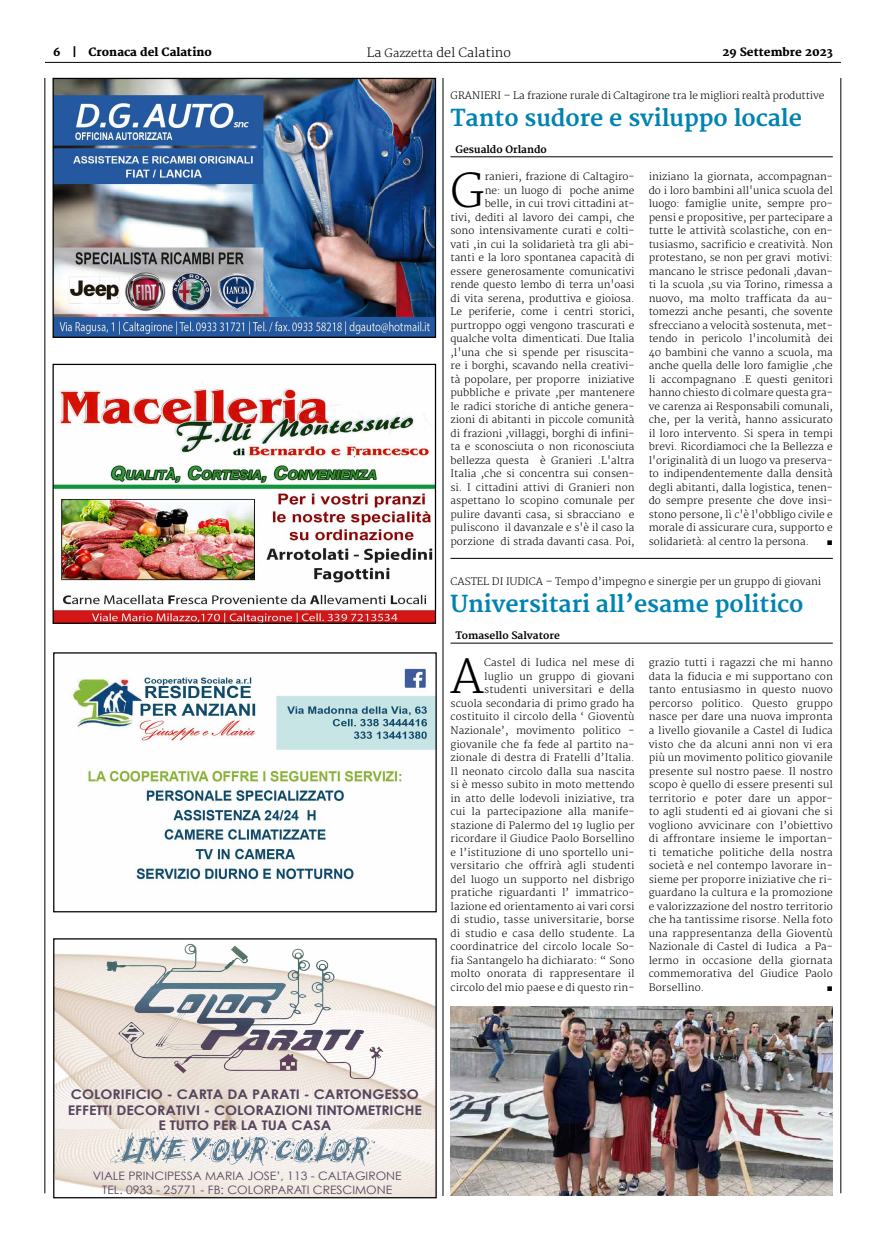
<style>
.page{position:relative;width:886px;height:1241px;background:#fff}
.page>*{position:absolute;margin:0;border:0;box-sizing:border-box;transform-origin:0 0}
.t1{font:300 45.62px "Merriweather";color:#000}
.t2{font:700 22.75px "Merriweather";letter-spacing:-.005em;color:#0083b2}
.t3{font:700 13.25px/15.9px "Century Gothic";color:#56445e;text-align:center;scale:1.08 1}
.t4{font:300 12.5px "Merriweather";color:#000}
.t5{font:11.62px/14.5px "Century Gothic";color:#56445e;text-align:center;scale:1.04 1}
.t6{font:800 11.25px "Merriweather";color:#000}
.t7{font:300 10px/13.5px "Merriweather";color:#000;text-align:right}
.t8{font:700 10px "Merriweather";color:#000}
.t9{font:10px "Arial";color:#000}
.s1{font-weight:700}
.s2{font-size:11.25px}
</style>
<div class="page">
<hr style="left:45px;top:62px;width:796px;height:1px;background:#000">
<hr style="left:45px;top:78px;width:1px;height:1115px;background:#000">
<hr style="left:840px;top:78px;width:1px;height:1115px;background:#000">
<hr style="left:443px;top:78px;width:1px;height:1117px;background:#000">
<hr style="left:450px;top:642px;width:383px;height:1px;background:#000">
<img style="left:450px;top:1006px;width:383px;height:189px">
<hr style="left:450px;top:156px;width:383px;height:1px;background:#000">
<img style="left:55px;top:388px;width:379px;height:233px">
<div style="left:53px;top:364px;width:383px;height:259px;border:1px solid #000"></div>
<img style="left:55px;top:80px;width:379px;height:256px">
<div style="left:53px;top:78px;width:383px;height:260px;border:1px solid #000"></div>
<hr style="left:450px;top:558px;width:383px;height:1px;background:#000">
<img style="left:55px;top:954px;width:380px;height:226px">
<img style="left:105px;top:943px;width:279px;height:136px">
<img style="left:56px;top:1129px;width:379px;height:67px">
<svg style="left:110px;top:1130px;width:265px;height:35px"></svg>
<div style="left:53px;top:938px;width:384px;height:260px;border:1px solid #000"></div>
<img style="left:71px;top:668px;width:364px;height:215px">
<div style="left:53px;top:652px;width:384px;height:260px;border:1px solid #000"></div>
<p class="t6" style="left:53px;top:45px;width:160px">6 <span class="s1">|</span> Cronaca del Calatino</p>
<p class="t4" style="left:367px;top:45px;width:146px">La <span class="s2">Gazzetta</span> del Calatino</p>
<p class="t6" style="left:722px;top:45px;width:112px">29 Settembre 2023</p>
<p class="t7" style="left:450px;top:89px;width:375px">GRANIERI – La frazione rurale di Caltagirone tra le migliori realtà produttive</p>
<h2 class="t2" style="left:450px;top:105px;width:353px">Tanto sudore e sviluppo locale</h2>
<p class="t8" style="left:455px;top:144px;width:93px">Gesualdo Orlando</p>
<h1 class="t1" style="left:450px;top:164px;width:36px">G</h1>
<p class="t7" style="left:450px;top:170px;width:186px">ranieri, frazione di Caltagiro-<br>ne: un luogo di poche anime<br>belle, in cui trovi cittadini at-<br>tivi, dediti al lavoro dei campi, che sono intensivamente curati e colti&shy;vati ,in cui la solidarietà tra gli abi&shy;tanti e la loro spontanea capacità di essere generosamente comunicativi rende questo lembo di terra un'oasi di vita serena, produttiva e gioiosa.<br>Le periferie, come i centri storici, purtroppo oggi vengono trascurati e qualche volta dimenticati. Due Italia ,l'una che si spende per risuscita&shy;re i borghi, scavando nella creativi&shy;tà popolare, per proporre iniziative pubbliche e private ,per mantenere le radici storiche di antiche genera&shy;zioni di abitanti in piccole comunità di frazioni ,villaggi, borghi di infini&shy;ta e sconosciuta o non riconosciuta bellezza questa è Granieri .L'altra Italia ,che si concentra sui consen&shy;si. I cittadini attivi di Granieri non aspettano lo scopino comunale per pulire davanti casa, si sbracciano e puliscono il davanzale e s'è il caso la porzione di strada davanti casa. Poi,</p>
<p class="t7" style="left:649px;top:170px;width:186px;text-align:justify">iniziano la giornata, accompagnan&shy;do i loro bambini all'unica scuola del luogo: famiglie unite, sempre pro&shy;pensi e propositive, per partecipare a tutte le attività scolastiche, con en&shy;tusiasmo, sacrificio e creatività. Non protestano, se non per gravi motivi: mancano le strisce pedonali ,davan&shy;ti la scuola ,su via Torino, rimessa a nuovo, ma molto trafficata da au&shy;tomezzi anche pesanti, che sovente sfrecciano a velocità sostenuta, met&shy;tendo in pericolo l'incolumità dei 40 bambini che vanno a scuola, ma anche quella delle loro famiglie ,che li accompagnano .E questi genitori hanno chiesto di colmare questa gra&shy;ve carenza ai Responsabili comunali, che, per la verità, hanno assicurato il loro intervento. Si spera in tempi brevi. Ricordiamoci che la Bellezza e l'originalità di un luogo va preserva&shy;to indipendentemente dalla densità degli abitanti, dalla logistica, tenen&shy;do sempre presente che dove insi&shy;stono persone, lì c'è l'obbligo civile e morale di assicurare cura, supporto e solidarietà: al centro la persona.</p>
<p class="t9" style="left:827px;top:534px;width:8px">■</p>
<p class="t7" style="left:450px;top:575px;width:372px">CASTEL DI IUDICA – Tempo d’impegno e sinergie per un gruppo di giovani</p>
<h2 class="t2" style="left:450px;top:591px;width:355px">Universitari all’esame politico</h2>
<p class="t8" style="left:455px;top:630px;width:106px">Tomasello Salvatore</p>
<h1 class="t1" style="left:450px;top:650px;width:35px">A</h1>
<p class="t7" style="left:450px;top:656px;width:186px">Castel di Iudica nel mese di<br>luglio un gruppo di giovani studenti universitari e della scuola secondaria di primo grado ha costituito il circolo della ‘ Gioventù Nazionale’, movimento politico - giovanile che fa fede al partito na&shy;zionale di destra di Fratelli d’Italia.<br>Il neonato circolo dalla sua nascita si è messo subito in moto mettendo in atto delle lodevoli iniziative, tra cui la partecipazione alla manife&shy;stazione di Palermo del 19 luglio per ricordare il Giudice Paolo Borsellino e l’istituzione di uno sportello uni&shy;versitario che offrirà agli studenti del luogo un supporto nel disbrigo pratiche riguardanti l’ immatrico&shy;lazione ed orientamento ai vari corsi di studio, tasse universitarie, borse di studio e casa dello studente. La coordinatrice del circolo locale So&shy;fia Santangelo ha dichiarato: “ Sono molto onorata di rappresentare il circolo del mio paese e di questo rin-</p>
<p class="t7" style="left:649px;top:656px;width:186px;text-align:justify">grazio tutti i ragazzi che mi hanno data la fiducia e mi supportano con tanto entusiasmo in questo nuovo percorso politico. Questo gruppo nasce per dare una nuova impronta a livello giovanile a Castel di Iudica visto che da alcuni anni non vi era più un movimento politico giovanile presente sul nostro paese. Il nostro scopo è quello di essere presenti sul territorio e poter dare un appor&shy;to agli studenti ed ai giovani che si vogliono avvicinare con l’obiettivo di affrontare insieme le importan&shy;ti tematiche politiche della nostra società e nel contempo lavorare in&shy;sieme per proporre iniziative che ri&shy;guardano la cultura e la promozione e valorizzazione del nostro territorio che ha tantissime risorse. Nella foto una rappresentanza della Gioventù Nazionale di Castel di Iudica a Pa&shy;lermo in occasione della giornata commemorativa del Giudice Paolo Borsellino.</p>
<p class="t9" style="left:827px;top:980px;width:8px">■</p>
<h3 class="t3" style="left:68px;top:1085px;width:329px">COLORIFICIO - CARTA DA PARATI - CARTONGESSO<br>EFFETTI DECORATIVI - COLORAZIONI TINTOMETRICHE<br>E TUTTO PER LA TUA CASA</h3>
<p class="t5" style="left:93px;top:1167px;width:298px">VIALE PRINCIPESSA MARIA JOSE’, 113 - CALTAGIRONE<br>TEL. 0933 - 25771 - FB: COLORPARATI CRESCIMONE</p>
</div>
